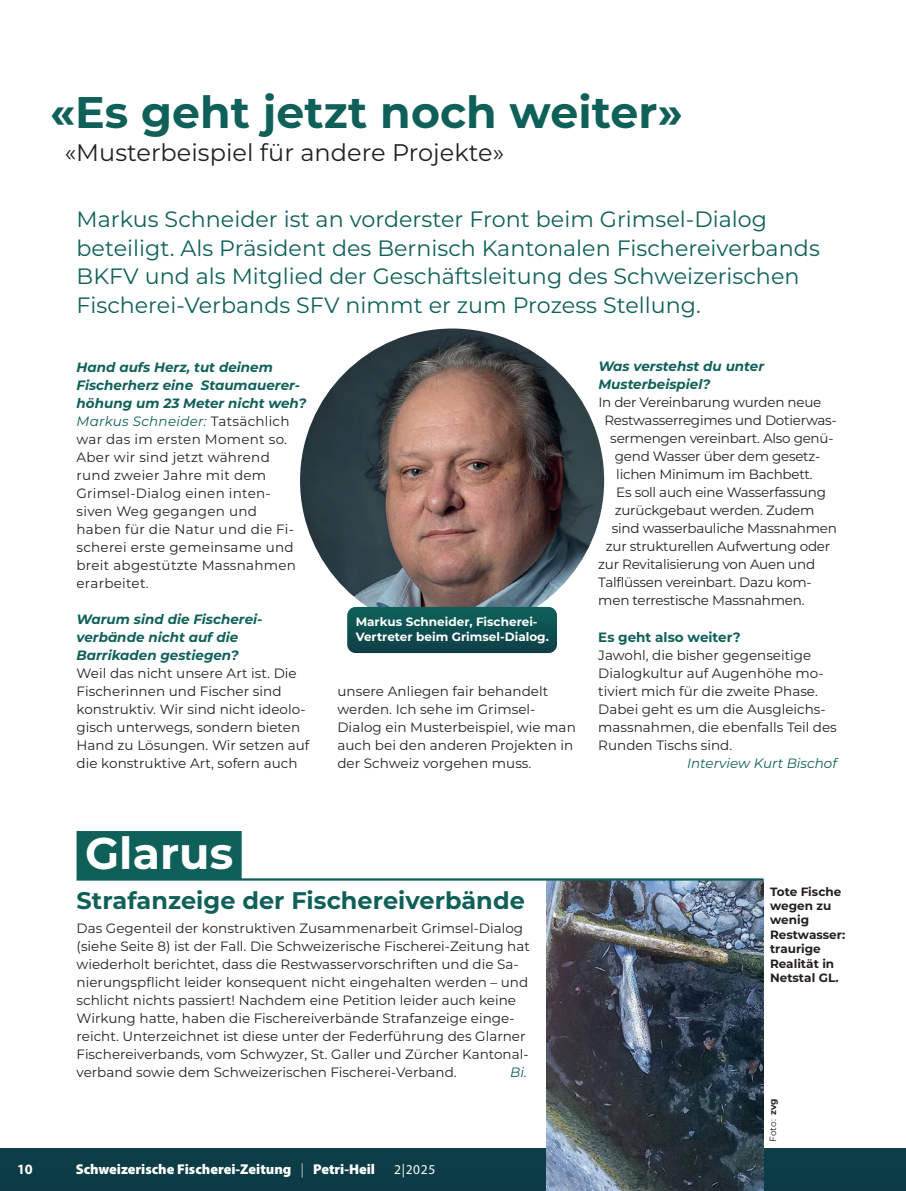
<style>
.page{position:relative;width:906px;height:1191px;background:#fff}
.page>*{position:absolute;margin:0;border:0;box-sizing:border-box;transform-origin:0 0}
.t1{font:700 44.25px "Montserrat";color:#0f6059}
.t2{font:700 44.25px "Montserrat";color:#fff}
.t3{font:24px "Montserrat";color:#231f20}
.t4{font:700 24px "Montserrat";color:#0f6059}
.t5{font:22.2px/28.5px "Montserrat";color:#0f6059}
.t6{font:900 14.25px "Myriad Pro";color:#fff}
.t7{font:700 14.25px "Myriad Pro";color:#fff}
.t8{font:13.5px/18px "Montserrat";color:#231f20}
.t9{font:13.5px "Montserrat";letter-spacing:-.02em;color:#231f20}
.t10{font:13.5px/18px "Montserrat";letter-spacing:.02em;color:#231f20}
.t11{font:italic 700 13.5px/18px "Montserrat";color:#0f6059}
.t12{font:italic 13.5px "Montserrat";color:#0f6059}
.t13{font:700 13.5px "Montserrat";color:#0f6059}
.t14{font:13.5px "Myriad Pro";color:#fff}
.t15{font:700 12px/14.4px "Montserrat";color:#231f20}
.t16{font:700 12px/14.4px "Montserrat";color:#fff}
.t17{font:9px "Montserrat";color:#231f20}
.s1{font-weight:700;font-style:italic;color:#0f6059}
.s2{font-style:italic;color:#0f6059}
.s3{font-weight:300}
.s4{font-weight:700}
</style>
<div class="page">
<div style="left:0;top:1148px;width:906px;height:43px;background:#0d3d46"></div>
<img style="left:546px;top:880px;width:217px;height:311px">
<hr style="left:77px;top:878px;width:686px;height:2px;background:#0f6059">
<img style="left:300px;top:328px;width:304px;height:304px;border-radius:152px">
<div style="left:77px;top:831px;width:165px;height:48px;background:#0f6059"></div>
<svg style="left:347px;top:607px;width:210px;height:46px;background:#105152"></svg>
<h1 class="t1" style="left:50px;top:80px;width:634px">«Es geht jetzt noch weiter»</h1>
<h2 class="t3" style="left:65px;top:136px;width:441px">«Musterbeispiel für andere Projekte»</h2>
<p class="t5" style="left:77px;top:204px;width:745px">Markus Schneider ist an vorderster Front beim Grimsel-Dialog beteiligt. Als Präsident des Bernisch Kantonalen Fischereiverbands BKFV und als Mitglied der Geschäftsleitung des Schweizerischen Fischerei-Verbands SFV nimmt er zum Prozess Stellung.</p>
<p class="t10" style="left:77px;top:357px;width:231px"><span class="s1">Hand aufs Herz, tut deinem<br>Fischerherz eine Staumauerer&shy;höhung um 23 Meter nicht weh?<br></span><span class="s2">Markus Schneider:</span> Tatsächlich war das im ersten Moment so.<br>Aber wir sind jetzt während rund zweier Jahre mit dem<br>Grimsel-Dialog einen inten&shy;siven Weg gegangen und<br>haben für die Natur und die Fi&shy;scherei erste gemeinsame und breit abgestützte Massnahmen erarbeitet.</p>
<p class="t11" style="left:77px;top:609px;width:187px">Warum sind die Fischerei&shy;verbände nicht auf die<br>Barrikaden gestiegen?</p>
<p class="t8" style="left:77px;top:663px;width:234px">Weil das nicht unsere Art ist. Die Fischerinnen und Fischer sind konstruktiv. Wir sind nicht ideolo&shy;gisch unterwegs, sondern bieten Hand zu Lösungen. Wir setzen auf die konstruktive Art, sofern auch</p>
<p class="t16" style="left:356px;top:614px;width:195px">Markus Schneider, Fischerei-<br>Vertreter beim Grimsel-Dialog.</p>
<p class="t8" style="left:337px;top:681px;width:240px">unsere Anliegen fair behandelt werden. Ich sehe im Grimsel-<br>Dialog ein Musterbeispiel, wie man auch bei den anderen Projekten in der Schweiz vorgehen muss.</p>
<p class="t11" style="left:598px;top:357px;width:167px">Was verstehst du unter<br>Musterbeispiel?</p>
<p class="t9" style="left:598px;top:393px;width:224px">In der Vereinbarung wurden neue</p>
<p class="t9" style="left:604px;top:411px;width:234px">Restwasserregimes und Dotierwas-</p>
<p class="t9" style="left:610px;top:429px;width:225px">sermengen vereinbart. Also genü-</p>
<p class="t9" style="left:615px;top:447px;width:207px">gend Wasser über dem gesetz-</p>
<p class="t9" style="left:616px;top:465px;width:198px">lichen Minimum im Bachbett.</p>
<p class="t9" style="left:616px;top:483px;width:211px">Es soll auch eine Wasserfassung</p>
<p class="t9" style="left:615px;top:501px;width:201px">zurückgebaut werden. Zudem</p>
<p class="t9" style="left:612px;top:519px;width:226px">sind wasserbauliche Massnahmen</p>
<p class="t9" style="left:606px;top:537px;width:226px">zur strukturellen Aufwertung oder</p>
<p class="t9" style="left:598px;top:555px;width:218px">zur Revitalisierung von Auen und</p>
<p class="t9" style="left:598px;top:573px;width:215px">Talflüssen vereinbart. Dazu kom-</p>
<p class="t9" style="left:598px;top:591px;width:208px">men terrestische Massnahmen.</p>
<p class="t13" style="left:598px;top:627px;width:144px">Es geht also weiter?</p>
<p class="t8" style="left:598px;top:645px;width:240px">Jawohl, die bisher gegenseitige<br>Dialogkultur auf Augenhöhe mo&shy;tiviert mich für die zweite Phase.<br>Dabei geht es um die Ausgleichs&shy;massnahmen, die ebenfalls Teil des<br>Runden Tischs sind.</p>
<p class="t12" style="left:687px;top:753px;width:151px">Interview Kurt Bischof</p>
<h1 class="t2" style="left:85px;top:821px;width:150px">Glarus</h1>
<h2 class="t4" style="left:77px;top:883px;width:450px">Strafanzeige der Fischereiverbände</h2>
<p class="t8" style="left:77px;top:918px;width:455px">Das Gegenteil der konstruktiven Zusammenarbeit Grimsel-Dialog (siehe Seite 8) ist der Fall. Die Schweizerische Fischerei-Zeitung hat wiederholt berichtet, dass die Restwasservorschriften und die Sa&shy;nierungspflicht leider konsequent nicht eingehalten werden – und schlicht nichts passiert! Nachdem eine Petition leider auch keine Wirkung hatte, haben die Fischereiverbände Strafanzeige einge&shy;reicht. Unterzeichnet ist diese unter der Federführung des Glarner Fischereiverbands, vom Schwyzer, St. Galler und Zürcher Kantonal&shy;verband sowie dem Schweizerischen Fischerei-Verband.</p>
<p class="t12" style="left:510px;top:1063px;width:18px">Bi.</p>
<p class="t7" style="left:17px;top:1159px;width:17px">10</p>
<p class="t6" style="left:76px;top:1159px;width:301px">Schweizerische Fischerei-Zeitung <span class="s3">|</span> Petri-Heil</p>
<p class="t14" style="left:394px;top:1161px;width:43px">2|2025</p>
<p class="t15" style="left:770px;top:883px;width:77px">Tote Fische wegen zu wenig<br>Restwasser: traurige<br>Realität in<br>Netstal GL.</p>
<p class="t17" style="left:767px;top:1141px;width:45px;rotate:-90deg">Foto: <span class="s4">zvg</span></p>
</div>
